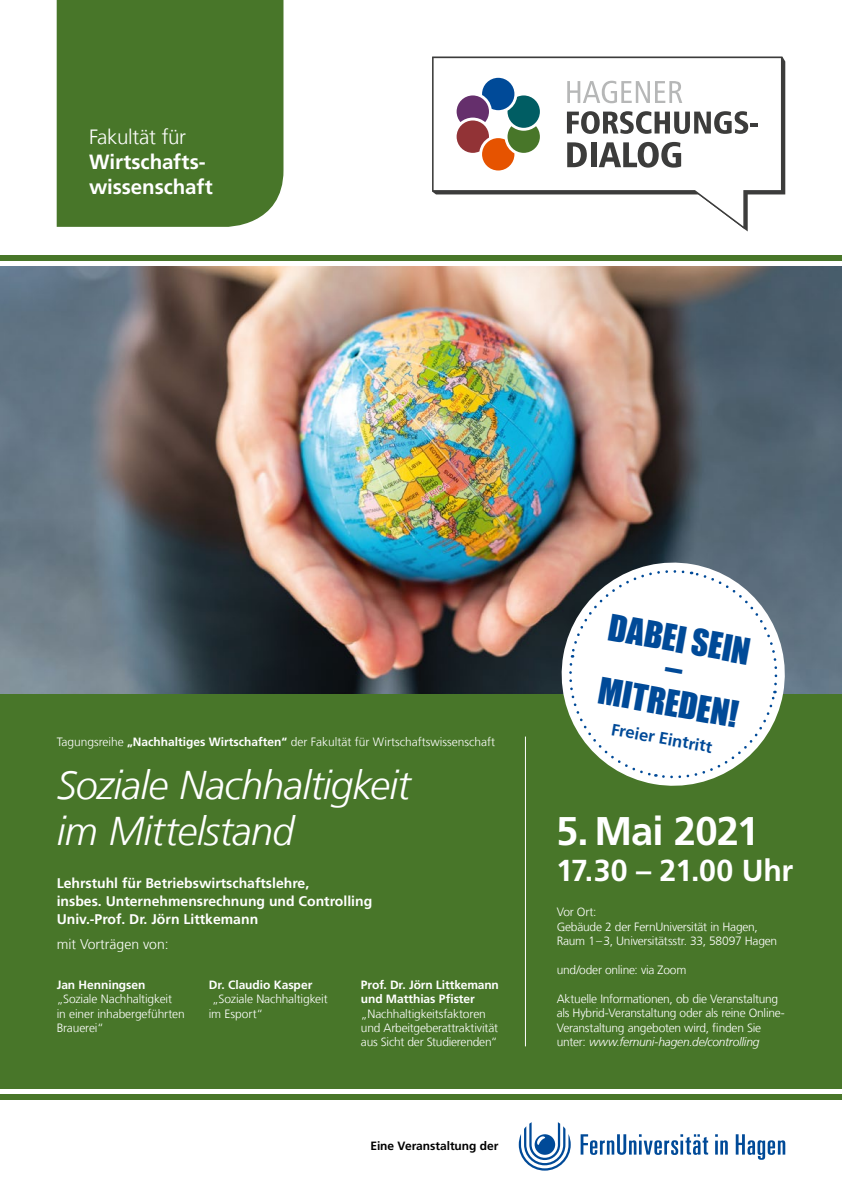
<style>
.page{position:relative;width:842px;height:1191px;background:#fff}
.page>*{position:absolute;margin:0;border:0;box-sizing:border-box;transform-origin:0 0}
.t1{font:italic 300 40px/46px "Frutiger LT Com";letter-spacing:-.02em;color:#fff}
.t2{font:700 40px "Frutiger LT Com";letter-spacing:-.025em;color:#fff}
.t3{font:33.7px "Impact";color:#004a98}
.t4{font:700 30.3px "Frutiger LT Com";letter-spacing:-.01em;color:#fff}
.Abstand{font:700 20.6px/25.1px "Frutiger LT Com";letter-spacing:-.005em;color:#fff}
.Abstand-2{font:300 20.6px "Frutiger LT Com";letter-spacing:-.015em;color:#fff}
.t5{font:700 16.6px "Frutiger LT Com";color:#004a98}
.t6{font:700 14px "Frutiger LT Com";color:#fff}
.t7{font:300 14px "Frutiger LT Com";color:#fff}
.t8{font:300 12px/14.4px "Frutiger LT Com";letter-spacing:-.015em;color:#fff}
.t9{font:700 12px/14.4px "Frutiger LT Com";letter-spacing:-.005em;color:#fff}
.t10{font:700 12px "Frutiger LT Com";letter-spacing:-.005em;color:#000}
.s1{font-weight:700}
.s2{font-style:italic}
</style>
<div class="page">
<img style="left:0;top:266px;width:842px;height:428px">
<div style="left:0;top:694px;width:842px;height:395px;background:#487629"></div>
<div style="left:0;top:1094px;width:842px;height:6px;background:#487629"></div>
<div style="left:0;top:255px;width:842px;height:6px;background:#487629"></div>
<div style="left:57px;top:0;width:226px;height:227px;background:#487629"></div>
<svg style="left:581px;top:1134px;width:204px;height:25px"></svg>
<svg style="left:519px;top:1122px;width:52px;height:48px"></svg>
<svg style="left:432px;top:57px;width:350px;height:172px"></svg>
<svg style="left:567px;top:81px;width:115px;height:22px"></svg>
<svg style="left:567px;top:111px;width:191px;height:23px"></svg>
<svg style="left:567px;top:142px;width:20px;height:25px"></svg>
<div style="left:591px;top:142px;width:6px;height:25px;background:#3c3c3b"></div>
<svg style="left:599px;top:142px;width:82px;height:26px"></svg>
<svg style="left:457px;top:78px;width:83px;height:92px"></svg>
<hr style="left:525px;top:736px;width:1px;height:310px;background:#fff">
<svg style="left:553px;top:553px;width:241px;height:233px"></svg>
<svg style="left:566px;top:567px;width:214px;height:214px"></svg>
<p class="Abstand-2" style="left:89px;top:125px;width:98px">Fakultät für</p>
<p class="Abstand" style="left:89px;top:150px;width:125px">Wirtschafts&shy;wissenschaft</p>
<p class="t8" style="left:57px;top:734px;width:440px">Tagungsreihe <span class="s1">„Nachhaltiges Wirtschaften“</span> der Fakultät für Wirtschaftswissenschaft</p>
<p class="t1" style="left:57px;top:762px;width:356px">Soziale Nachhaltigkeit im Mittelstand</p>
<p class="t6" style="left:57px;top:875px;width:254px">Lehrstuhl für Betriebswirtschaftslehre,</p>
<p class="t6" style="left:57px;top:893px;width:317px">insbes. Unternehmensrechnung und Controlling</p>
<p class="t6" style="left:57px;top:911px;width:203px">Univ.-Prof. Dr. Jörn Littkemann</p>
<p class="t7" style="left:57px;top:936px;width:114px">mit Vorträgen von:</p>
<p class="t9" style="left:57px;top:977px;width:90px">Jan Henningsen</p>
<p class="t8" style="left:57px;top:992px;width:130px">„Soziale Nachhaltigkeit<br>in einer inhabergeführten<br>Brauerei“</p>
<p class="t9" style="left:361px;top:977px;width:139px">Prof. Dr. Jörn Littkemann und Matthias Pfister</p>
<p class="t8" style="left:361px;top:1006px;width:139px">„Nachhaltigkeitsfaktoren und Arbeitgeberattraktivität aus Sicht der Studierenden“</p>
<p class="t9" style="left:209px;top:977px;width:105px">Dr. Claudio Kasper</p>
<p class="t8" style="left:209px;top:992px;width:120px">„Soziale Nachhaltigkeit im Esport“</p>
<p class="t10" style="left:370px;top:1139px;width:130px">Eine Veranstaltung der</p>
<p class="t3" style="left:613px;top:601px;width:145px;rotate:10deg">DABEI SEIN</p>
<p class="t3" style="left:603px;top:664px;width:142px;rotate:10deg">MITREDEN!</p>
<p class="t5" style="left:613px;top:719px;width:104px;rotate:10deg">Freier Eintritt</p>
<p class="t2" style="left:556px;top:807px;width:205px">5. Mai 2021</p>
<p class="t4" style="left:556px;top:853px;width:239px">17.30 – 21.00 Uhr</p>
<p class="t8" style="left:557px;top:905px;width:41px">Vor Ort:</p>
<p class="t8" style="left:557px;top:919px;width:203px">Gebäude 2 der FernUniversität in Hagen,</p>
<p class="t8" style="left:557px;top:934px;width:222px">Raum 1–3, Universitätsstr. 33, 58097 Hagen</p>
<p class="t8" style="left:557px;top:962px;width:131px">und/oder online: via Zoom</p>
<p class="t8" style="left:557px;top:991px;width:230px">Aktuelle Informationen, ob die Veranstaltung als Hybrid-Veranstaltung oder als reine Online-Veranstaltung angeboten wird, finden Sie unter: <span class="s2">www.fernuni-hagen.de/controlling</span></p>
</div>
